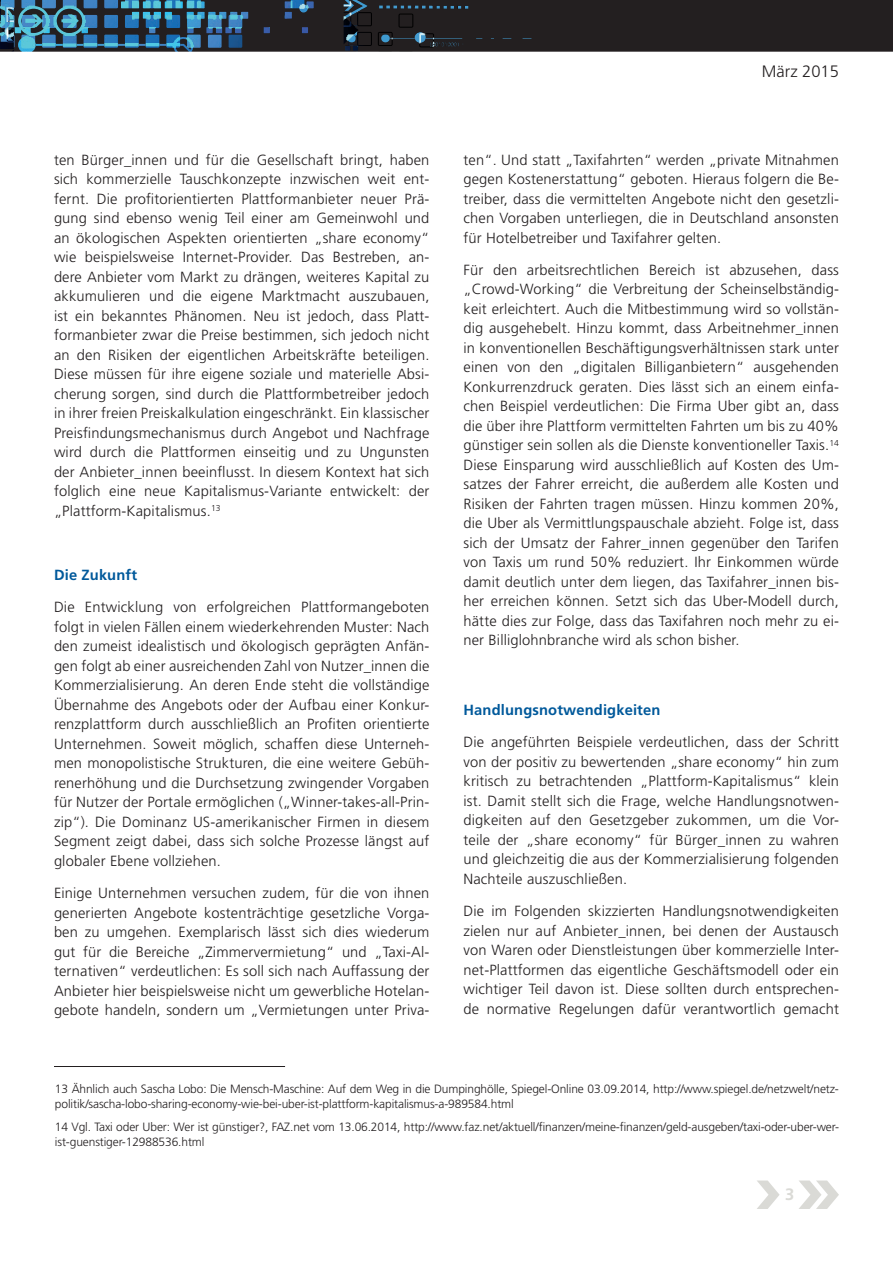
<style>
.page{position:relative;width:893px;height:1263px;background:#fff}
.page>*{position:absolute;margin:0;border:0;box-sizing:border-box;transform-origin:0 0}
.t1{font:300 16.5px "Frutiger";color:#231f20}
.t2{font:700 16.5px "Frutiger";color:#dadad6}
.t3{font:300 14.7px/19.5px "Frutiger";letter-spacing:.01em;color:#231f20;text-align:justify}
.t4{font:700 14.7px "Frutiger";letter-spacing:.01em;color:#00599b}
.t5{font:300 12px/15px "Frutiger";letter-spacing:-.01em;color:#231f20}
</style>
<div class="page">
<div style="left:0;top:0;width:893px;height:76px;background:#231f20"></div>
<img style="left:390px;top:38px;width:141px;height:1px">
<img style="left:36px;top:44px;width:423px;height:3px">
<img style="left:61px;top:12px;width:296px;height:35px">
<svg style="left:0;top:47px;width:893px;height:29px;background:#dbdbdc"></svg>
<svg style="left:799px;top:1180px;width:40px;height:29px"></svg>
<svg style="left:757px;top:1180px;width:23px;height:29px"></svg>
<hr style="left:54px;top:1066px;width:231px;height:1px;background:#231f20">
<p class="t3" style="left:54px;top:151px;width:377px">ten Bürger_innen und für die Gesellschaft bringt, haben sich kommerzielle Tauschkonzepte inzwischen weit ent&shy;fernt. Die profitorientierten Plattformanbieter neuer Prä&shy;gung sind ebenso wenig Teil einer am Gemeinwohl und an ökologischen Aspekten orientierten „share economy“ wie beispielsweise Internet-Provider. Das Bestreben, an&shy;dere Anbieter vom Markt zu drängen, weiteres Kapital zu akkumulieren und die eigene Marktmacht auszubauen, ist ein bekanntes Phänomen. Neu ist jedoch, dass Platt&shy;formanbieter zwar die Preise bestimmen, sich jedoch nicht an den Risiken der eigentlichen Arbeitskräfte beteiligen.<br>Diese müssen für ihre eigene soziale und materielle Absi&shy;cherung sorgen, sind durch die Plattformbetreiber jedoch in ihrer freien Preiskalkulation eingeschränkt. Ein klassischer Preisfindungsmechanismus durch Angebot und Nachfrage wird durch die Plattformen einseitig und zu Ungunsten der Anbieter_innen beeinflusst. In diesem Kontext hat sich folglich eine neue Kapitalismus-Variante entwickelt: der „Plattform-Kapitalismus.<sup>13</sup></p>
<p class="t4" style="left:54px;top:569px;width:85px">Die Zukunft</p>
<p class="t3" style="left:54px;top:599px;width:377px">Die Entwicklung von erfolgreichen Plattformangeboten folgt in vielen Fällen einem wiederkehrenden Muster: Nach den zumeist idealistisch und ökologisch geprägten Anfän&shy;gen folgt ab einer ausreichenden Zahl von Nutzer_innen die Kommerzialisierung. An deren Ende steht die vollständige Übernahme des Angebots oder der Aufbau einer Konkur&shy;renzplattform durch ausschließlich an Profiten orientierte Unternehmen. Soweit möglich, schaffen diese Unterneh&shy;men monopolistische Strukturen, die eine weitere Gebüh&shy;renerhöhung und die Durchsetzung zwingender Vorgaben für Nutzer der Portale ermöglichen („Winner-takes-all-Prin&shy;zip“). Die Dominanz US-amerikanischer Firmen in diesem Segment zeigt dabei, dass sich solche Prozesse längst auf globaler Ebene vollziehen.</p>
<p class="t3" style="left:54px;top:884px;width:377px">Einige Unternehmen versuchen zudem, für die von ihnen generierten Angebote kostenträchtige gesetzliche Vorga&shy;ben zu umgehen. Exemplarisch lässt sich dies wiederum gut für die Bereiche „Zimmervermietung“ und „Taxi-Al&shy;ternativen“ verdeutlichen: Es soll sich nach Auffassung der Anbieter hier beispielsweise nicht um gewerbliche Hotelan&shy;gebote handeln, sondern um „Vermietungen unter Priva-</p>
<p class="t1" style="left:762px;top:65px;width:79px">März 2015</p>
<p class="t3" style="left:463px;top:151px;width:377px">ten“. Und statt „Taxifahrten“ werden „private Mitnahmen gegen Kostenerstattung“ geboten. Hieraus folgern die Be&shy;treiber, dass die vermittelten Angebote nicht den gesetzli&shy;chen Vorgaben unterliegen, die in Deutschland ansonsten für Hotelbetreiber und Taxifahrer gelten.</p>
<p class="t3" style="left:463px;top:261px;width:377px">Für den arbeitsrechtlichen Bereich ist abzusehen, dass „Crowd-Working“ die Verbreitung der Scheinselbständig&shy;keit erleichtert. Auch die Mitbestimmung wird so vollstän&shy;dig ausgehebelt. Hinzu kommt, dass Arbeitnehmer_innen in konventionellen Beschäftigungsverhältnissen stark unter einen von den „digitalen Billiganbietern“ ausgehenden Konkurrenzdruck geraten. Dies lässt sich an einem einfa&shy;chen Beispiel verdeutlichen: Die Firma Uber gibt an, dass die über ihre Plattform vermittelten Fahrten um bis zu 40% günstiger sein sollen als die Dienste konventioneller Taxis.<sup>14<br></sup>Diese Einsparung wird ausschließlich auf Kosten des Um&shy;satzes der Fahrer erreicht, die außerdem alle Kosten und Risiken der Fahrten tragen müssen. Hinzu kommen 20%, die Uber als Vermittlungspauschale abzieht. Folge ist, dass sich der Umsatz der Fahrer_innen gegenüber den Tarifen von Taxis um rund 50% reduziert. Ihr Einkommen würde damit deutlich unter dem liegen, das Taxifahrer_innen bis&shy;her erreichen können. Setzt sich das Uber-Modell durch, hätte dies zur Folge, dass das Taxifahren noch mehr zu ei&shy;ner Billiglohnbranche wird als schon bisher.</p>
<p class="t4" style="left:463px;top:704px;width:198px">Handlungsnotwendigkeiten</p>
<p class="t3" style="left:463px;top:734px;width:377px">Die angeführten Beispiele verdeutlichen, dass der Schritt von der positiv zu bewertenden „share economy“ hin zum kritisch zu betrachtenden „Plattform-Kapitalismus“ klein ist. Damit stellt sich die Frage, welche Handlungsnotwen&shy;digkeiten auf den Gesetzgeber zukommen, um die Vor&shy;teile der „share economy“ für Bürger_innen zu wahren und gleichzeitig die aus der Kommerzialisierung folgenden Nachteile auszuschließen.</p>
<p class="t3" style="left:463px;top:902px;width:377px">Die im Folgenden skizzierten Handlungsnotwendigkeiten zielen nur auf Anbieter_innen, bei denen der Austausch von Waren oder Dienstleistungen über kommerzielle Inter&shy;net-Plattformen das eigentliche Geschäftsmodell oder ein wichtiger Teil davon ist. Diese sollten durch entsprechen&shy;de normative Regelungen dafür verantwortlich gemacht</p>
<p class="t5" style="left:55px;top:1082px;width:785px">13 Ähnlich auch Sascha Lobo: Die Mensch-Maschine: Auf dem Weg in die Dumpinghölle, Spiegel-Online 03.09.2014, http://www.spiegel.de/netzwelt/netz&shy;politik/sascha-lobo-sharing-economy-wie-bei-uber-ist-plattform-kapitalismus-a-989584.html</p>
<p class="t5" style="left:55px;top:1120px;width:786px">14 Vgl. Taxi oder Uber: Wer ist günstiger?, FAZ.net vom 13.06.2014, http://www.faz.net/aktuell/finanzen/meine-finanzen/geld-ausgeben/taxi-oder-uber-wer&shy;ist-guenstiger-12988536.html</p>
<p class="t2" style="left:785px;top:1188px;width:11px">3</p>
</div>
